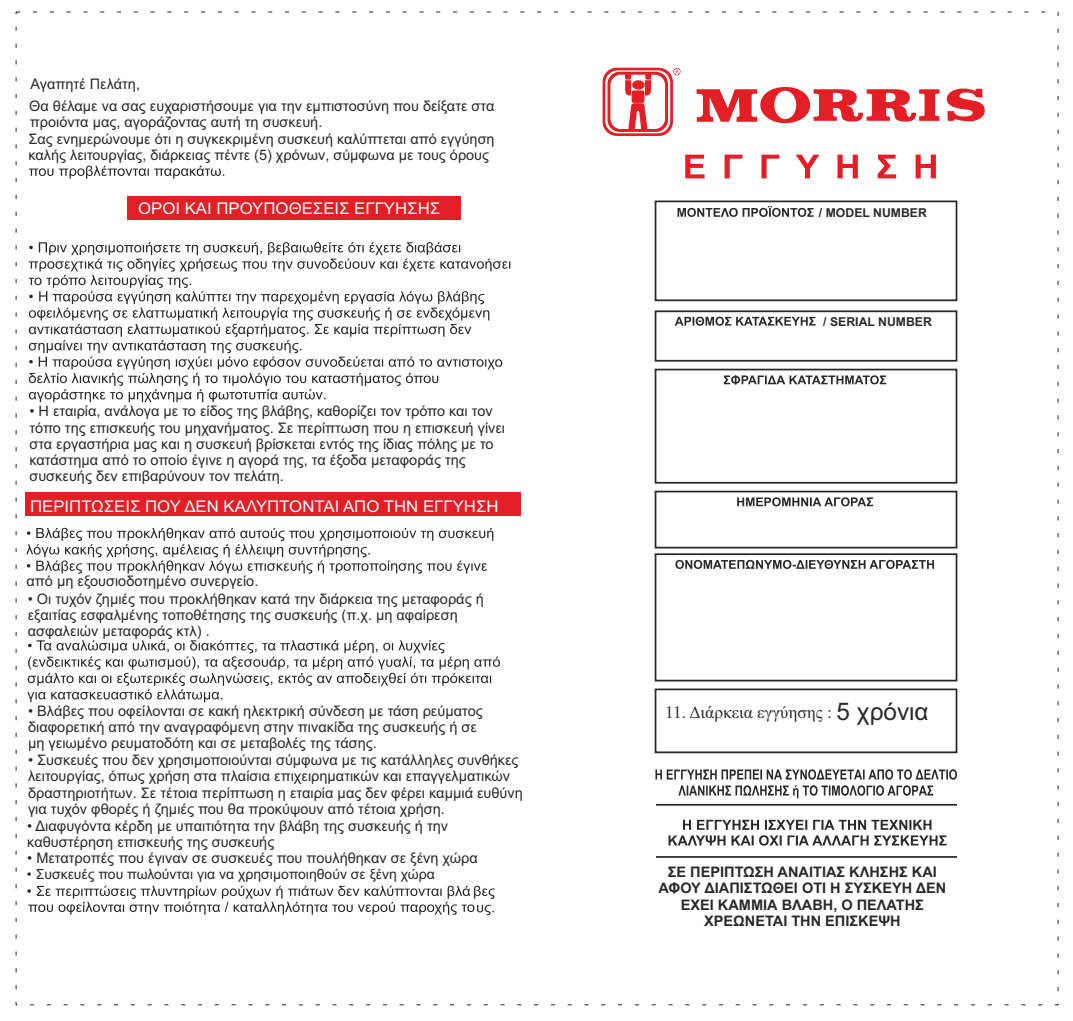
<style>
.page{position:relative;width:1073px;height:1021px;background:#fff}
.page>*{position:absolute;margin:0;border:0;box-sizing:border-box;transform-origin:0 0}
.t1{font:24.32px "Arial";color:#2b2a29}
.t2{font:17.32px "Times New Roman";color:#2b2a29}
.t3{font:16.1px "Arial";color:#fefefe;scale:1.04 1}
.t4{font:14.53px/16.3px "Arial";color:#2b2a29}
.t5{font:700 14.53px/16.3px "Arial";color:#2b2a29;text-align:center}
.t6{font:14.35px/15.8px "Arial";color:#2b2a29}
.t7{font:14px "Arial";color:#2b2a29}
.t8{font:700 12.25px "Arial";color:#2b2a29}
</style>
<div class="page">
<svg style="left:685px;top:155px;width:251px;height:23px"></svg>
<div style="left:655px;top:200px;width:302px;height:101px;border:2px solid #2b2a29"></div>
<div style="left:655px;top:310px;width:302px;height:51px;border:2px solid #2b2a29"></div>
<div style="left:655px;top:368px;width:302px;height:115px;border:2px solid #2b2a29"></div>
<div style="left:655px;top:490px;width:302px;height:58px;border:2px solid #2b2a29"></div>
<div style="left:655px;top:553px;width:302px;height:128px;border:2px solid #2b2a29"></div>
<div style="left:655px;top:688px;width:302px;height:65px;border:2px solid #2b2a29"></div>
<hr style="left:656px;top:803px;width:301px;height:2px;background:#2b2a29">
<svg style="left:724px;top:375px;width:162px;height:9px"></svg>
<svg style="left:737px;top:497px;width:136px;height:9px"></svg>
<svg style="left:675px;top:559px;width:259px;height:10px"></svg>
<svg style="left:668px;top:819px;width:278px;height:26px"></svg>
<svg style="left:655px;top:769px;width:302px;height:29px"></svg>
<svg style="left:677px;top:206px;width:137px;height:11px"></svg>
<svg style="left:675px;top:316px;width:140px;height:10px"></svg>
<svg style="left:696px;top:87px;width:289px;height:36px"></svg>
<svg style="left:602px;top:68px;width:78px;height:68px"></svg>
<div style="left:127px;top:196px;width:334px;height:23px;background:#e31e24"></div>
<div style="left:25px;top:492px;width:496px;height:23px;background:#e31e24"></div>
<svg style="left:29px;top:166px;width:195px;height:12px"></svg>
<svg style="left:29px;top:242px;width:481px;height:160px"></svg>
<svg style="left:26px;top:527px;width:467px;height:46px"></svg>
<svg style="left:27px;top:885px;width:468px;height:30px"></svg>
<svg style="left:27px;top:640px;width:473px;height:62px"></svg>
<hr style="left:656px;top:855px;width:301px;height:2px;background:#2b2a29">
<p class="t4" style="left:30px;top:77px;width:111px">Αγαπητέ Πελάτη,</p>
<p class="t4" style="left:29px;top:99px;width:467px">Θα θέλαμε να σας ευχαριστήσουμε για την εμπιστοσύνη που δείξατε στα προιόντα μας, αγοράζοντας αυτή τη συσκευή.</p>
<p class="t6" style="left:29px;top:132px;width:467px">Σας ενημερώνουμε ότι η συγκεκριμένη συσκευή καλύπτεται από εγγύηση καλής λειτουργίας, διάρκειας πέντε (5) χρόνων, σύμφωνα με τους όρους</p>
<p class="t3" style="left:138px;top:203px;width:292px">ΟΡΟΙ ΚΑΙ ΠΡΟΥΠΟΘΕΣΕΙΣ ΕΓΓΥΗΣΗΣ</p>
<p class="t4" style="left:29px;top:404px;width:477px">• Η εταιρία, ανάλογα με το είδος της βλάβης, καθορίζει τον τρόπο και τον τόπο της επισκευής του μηχανήματος. Σε περίπτωση που η επισκευή γίνει στα εργαστήρια μας και η συσκευή βρίσκεται εντός της ίδιας πόλης με το κατάστημα από το οποίο έγινε η αγορά της, τα έξοδα μεταφοράς της συσκευής δεν επιβαρύνουν τον πελάτη.</p>
<p class="t3" style="left:30px;top:500px;width:452px">ΠΕΡΙΠΤΩΣΕΙΣ ΠΟΥ ΔΕΝ ΚΑΛΥΠΤΟΝΤΑΙ ΑΠΟ ΤΗΝ ΕΓΓΥΗΣΗ</p>
<p class="t4" style="left:26px;top:574px;width:233px">από μη εξουσιοδοτημένο συνεργείο.</p>
<p class="t4" style="left:28px;top:592px;width:457px">• Οι τυχόν ζημιές που προκλήθηκαν κατά την διάρκεια της μεταφοράς ή εξαιτίας εσφαλμένης τοποθέτησης της συσκευής (π.χ. μη αφαίρεση ασφαλειών μεταφοράς κτλ) .</p>
<p class="t4" style="left:28px;top:703px;width:456px">• Βλάβες που οφείλονται σε κακή ηλεκτρική σύνδεση με τάση ρεύματος διαφορετική από την αναγραφόμενη στην πινακίδα της συσκευής ή σε μη γειωμένο ρευματοδότη και σε μεταβολές της τάσης.</p>
<p class="t4" style="left:28px;top:753px;width:496px">• Συσκευές που δεν χρησιμοποιούνται σύμφωνα με τις κατάλληλες συνθήκες λειτουργίας, όπως χρήση στα πλαίσια επιχειρηματικών και επαγγελματικών δραστηριοτήτων. Σε τέτοια περίπτωση η εταιρία μας δεν φέρει καμμιά ευθύνη για τυχόν φθορές ή ζημιές που θα προκύψουν από τέτοια χρήση.</p>
<p class="t4" style="left:27px;top:851px;width:452px">• Μετατροπές που έγιναν σε συσκευές που πουλήθηκαν σε ξένη χώρα</p>
<p class="t7" style="left:27px;top:868px;width:409px">• Συσκευές που πωλούνται για να χρησιμοποιηθούν σε ξένη χώρα</p>
<p class="t4" style="left:27px;top:818px;width:422px">• Διαφυγόντα κέρδη με υπαιτιότητα την βλάβη της συσκευής ή την καθυστέρηση επισκευής της συσκευής</p>
<p class="t8" style="left:819px;top:208px;width:109px">/ MODEL NUMBER</p>
<p class="t8" style="left:823px;top:317px;width:110px">/ SERIAL NUMBER</p>
<h1 class="t1" style="left:836px;top:701px;width:94px">5 χρόνια</h1>
<p class="t2" style="left:665px;top:706px;width:168px">11. Διάρκεια εγγύησης :</p>
<p class="t5" style="left:658px;top:865px;width:289px">ΣΕ ΠΕΡΙΠΤΩΣΗ ΑΝΑΙΤΙΑΣ ΚΛΗΣΗΣ ΚΑΙ<br>ΑΦΟΥ ΔΙΑΠΙΣΤΩΘΕΙ ΟΤΙ Η ΣΥΣΚΕΥΗ ΔΕΝ<br>ΕΧΕΙ ΚΑΜΜΙΑ ΒΛΑΒΗ, Ο ΠΕΛΑΤΗΣ<br>ΧΡΕΩΝΕΤΑΙ ΤΗΝ ΕΠΙΣΚΕΨΗ</p>
</div>
